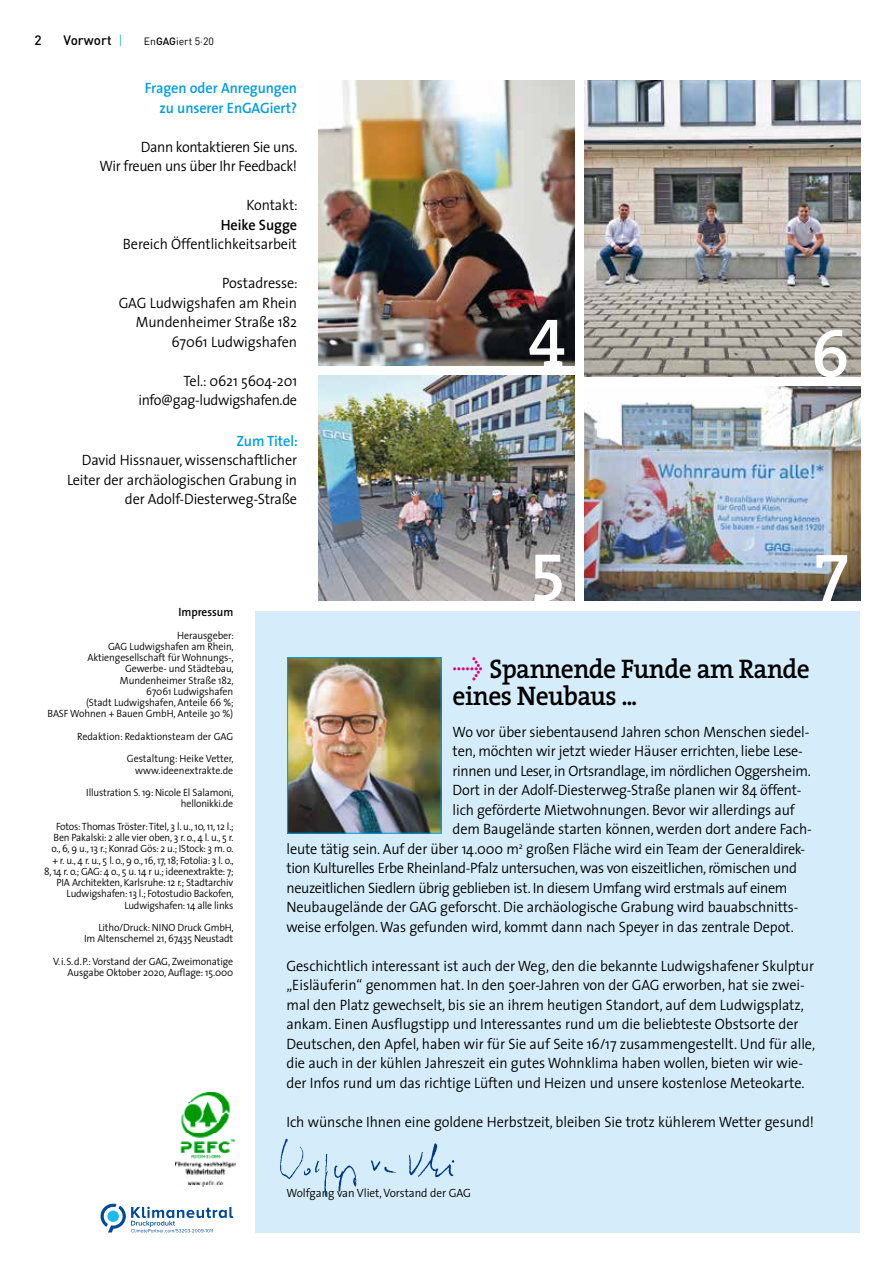
<style>
.page{position:relative;width:893px;height:1263px;background:#fff}
.page>*{position:absolute;margin:0;border:0;box-sizing:border-box;transform-origin:0 0}
.t1{font:68.4px "The Serif Semi Bold Expert";color:#fff}
.t2{font:600 27px/27px "The Serif";letter-spacing:-.025em;color:#000;scale:.95 1}
.t3{font:300 15px/19.5px "The Sans";letter-spacing:-.01em;color:#000;text-align:right;scale:.95 1}
.t4{font:600 15px/19.5px "The Sans";letter-spacing:-.005em;color:#009ee0;text-align:right;scale:.95 1}
.t5{font:600 15px "The Sans";letter-spacing:-.005em;color:#000;scale:.95 1}
.t6{font:500 13.5px "DIN";color:#000}
.t7{font:300 12px "The Sans";letter-spacing:-.005em;color:#000;scale:.95 1}
.t8{font:600 12px "The Sans";letter-spacing:-.005em;color:#000;scale:.95 1}
.t9{font:300 10.5px/11.2px "The Sans";letter-spacing:-.015em;color:#000;text-align:right;scale:.95 1}
.t10{font:10.5px "DIN";color:#000}
.s1{font-weight:300;color:#009ee0}
.s2{font-weight:500}
.s3{font-family:"Meta Plus";font-weight:400;color:#e2007a}
</style>
<div class="page">
<div style="left:255px;top:611px;width:604px;height:621px;background:#d5edfa"></div>
<img style="left:290px;top:660px;width:149px;height:171px">
<img style="left:280px;top:1138px;width:175px;height:59px">
<img style="left:319px;top:80px;width:255px;height:286px">
<img style="left:585px;top:80px;width:275px;height:297px">
<img style="left:319px;top:375px;width:255px;height:225px">
<img style="left:585px;top:387px;width:275px;height:213px">
<img style="left:175px;top:1092px;width:61px;height:94px">
<svg style="left:101px;top:1204px;width:132px;height:28px"></svg>
<p class="t6" style="left:35px;top:31px;width:9px">2</p>
<p class="t6" style="left:64px;top:31px;width:60px">Vorwort <span class="s1">|</span></p>
<p class="t10" style="left:144px;top:34px;width:72px">En<span class="s2">GAG</span>iert 5·20</p>
<p class="t4" style="left:145px;top:78px;width:162px">Fragen oder Anregungen zu unserer EnGAGiert?</p>
<p class="t3" style="left:99px;top:136px;width:210px">Dann kontaktieren Sie uns.<br>Wir freuen uns über Ihr Feedback!</p>
<p class="t3" style="left:246px;top:195px;width:56px">Kontakt:</p>
<p class="t5" style="left:221px;top:212px;width:82px">Heike Sugge</p>
<p class="t3" style="left:123px;top:234px;width:185px">Bereich Öffentlichkeitsarbeit</p>
<p class="t3" style="left:119px;top:273px;width:190px">Postadresse:<br>GAG Ludwigshafen am Rhein<br>Mundenheimer Straße 182<br>67061 Ludwigshafen</p>
<p class="t3" style="left:138px;top:370px;width:169px">Tel.: 0621 5604-201 info@gag-ludwigshafen.de</p>
<p class="t4" style="left:237px;top:430px;width:66px">Zum Titel:</p>
<p class="t3" style="left:67px;top:450px;width:244px">David Hissnauer, wissenschaftlicher<br>Leiter der archäologischen Grabung in der Adolf-Diesterweg-Straße</p>
<h1 class="t1" style="left:528px;top:286px;width:39px">4</h1>
<h1 class="t1" style="left:812px;top:296px;width:39px">6</h1>
<h1 class="t1" style="left:529px;top:521px;width:39px">5</h1>
<h1 class="t1" style="left:813px;top:521px;width:39px">7</h1>
<p class="t8" style="left:179px;top:602px;width:59px">Impressum</p>
<p class="t9" style="left:48px;top:629px;width:197px">Herausgeber:<br>GAG Ludwigshafen am Rhein,<br>Aktiengesellschaft für Wohnungs-,<br>Gewerbe- und Städtebau,<br>Mundenheimer Straße 182,<br>67061 Ludwigshafen<br>(Stadt Ludwigshafen, Anteile 66 %;<br>BASF Wohnen + Bauen GmbH, Anteile 30 %)</p>
<p class="t9" style="left:77px;top:725px;width:166px;line-height:22.5px">Redaktion: Redaktionsteam der GAG<br>Gestaltung: Heike Vetter,</p>
<p class="t9" style="left:86px;top:758px;width:157px;line-height:22.5px">www.ideenextrakte.de<br>Illustration S. 19: Nicole El Salamoni,</p>
<p class="t9" style="left:56px;top:792px;width:189px;line-height:22.5px">hellonikki.de<br>Fotos: Thomas Tröster: Titel, 3 l. u., 10, 11, 12 l.;</p>
<p class="t9" style="left:44px;top:831px;width:201px">Ben Pakalski: 2 alle vier oben, 3 r. o., 4 l. u., 5 r. o., 6, 9 u., 13 r.; Konrad Gös: 2 u.; IStock: 3 m. o. + r. u., 4 r. u., 5 l. o., 9 o., 16, 17, 18; Fotolia: 3 l. o., 8, 14 r. o.; GAG: 4 o., 5 u. 14 r u.; ideenextrakte: 7; PIA Architekten, Karlsruhe: 12 r.; Stadtarchiv Ludwigshafen: 13 l.; Fotostudio Backofen, Ludwigshafen: 14 alle links</p>
<p class="t9" style="left:84px;top:921px;width:159px">Litho/Druck: NINO Druck GmbH,<br>Im Altenschemel 21, 67435 Neustadt</p>
<p class="t9" style="left:53px;top:955px;width:191px">V. i. S. d. P.: Vorstand der GAG, Zweimonatige<br>Ausgabe Oktober 2020, Auflage: 15.000</p>
<h2 class="t2" style="left:453px;top:655px;width:378px"><span class="s3">&gt;</span> Spannende Funde am Rande eines Neubaus ...</h2>
<p class="t3" style="left:453px;top:721px;width:377px">Wo vor über siebentausend Jahren schon Menschen siedel-</p>
<p class="t3" style="left:453px;top:741px;width:370px">ten, möchten wir jetzt wieder Häuser errichten, liebe Lese-</p>
<p class="t3" style="left:453px;top:760px;width:379px">rinnen und Leser, in Ortsrandlage, im nördlichen Oggersheim.</p>
<p class="t3" style="left:453px;top:780px;width:369px">Dort in der Adolf-Diesterweg-Straße planen wir 84 öffent-</p>
<p class="t3" style="left:453px;top:799px;width:362px">lich geförderte Mietwohnungen. Bevor wir allerdings auf</p>
<p class="t3" style="left:453px;top:819px;width:380px">dem Baugelände starten können, werden dort andere Fach-</p>
<p class="t3" style="left:286px;top:838px;width:546px">leute tätig sein. Auf der über 14.000 m<sup>2</sup> großen Fläche wird ein Team der Generaldirek-</p>
<p class="t3" style="left:286px;top:858px;width:539px">tion Kulturelles Erbe Rheinland-Pfalz untersuchen, was von eiszeitlichen, römischen und</p>
<p class="t3" style="left:286px;top:877px;width:529px">neuzeitlichen Siedlern übrig geblieben ist. In diesem Umfang wird erstmals auf einem</p>
<p class="t3" style="left:286px;top:897px;width:541px">Neubaugelände der GAG geforscht. Die archäologische Grabung wird bauabschnitts-</p>
<p class="t3" style="left:286px;top:916px;width:536px">weise erfolgen. Was gefunden wird, kommt dann nach Speyer in das zentrale Depot.</p>
<p class="t3" style="left:286px;top:955px;width:558px;text-align:left">Geschichtlich interessant ist auch der Weg, den die bekannte Ludwigshafener Skulptur „Eisläuferin“ genommen hat. In den 50er-Jahren von der GAG erworben, hat sie zwei&shy;mal den Platz gewechselt, bis sie an ihrem heutigen Standort, auf dem Ludwigsplatz, ankam. Einen Ausflugstipp und Interessantes rund um die beliebteste Obstsorte der Deutschen, den Apfel, haben wir für Sie auf Seite 16/17 zusammengestellt. Und für alle, die auch in der kühlen Jahreszeit ein gutes Wohnklima haben wollen, bieten wir wie&shy;der Infos rund um das richtige Lüften und Heizen und unsere kostenlose Meteokarte.</p>
<p class="t3" style="left:286px;top:1111px;width:557px">Ich wünsche Ihnen eine goldene Herbstzeit, bleiben Sie trotz kühlerem Wetter gesund!</p>
<p class="t7" style="left:286px;top:1183px;width:196px">Wolfgang van Vliet, Vorstand der GAG</p>
</div>
